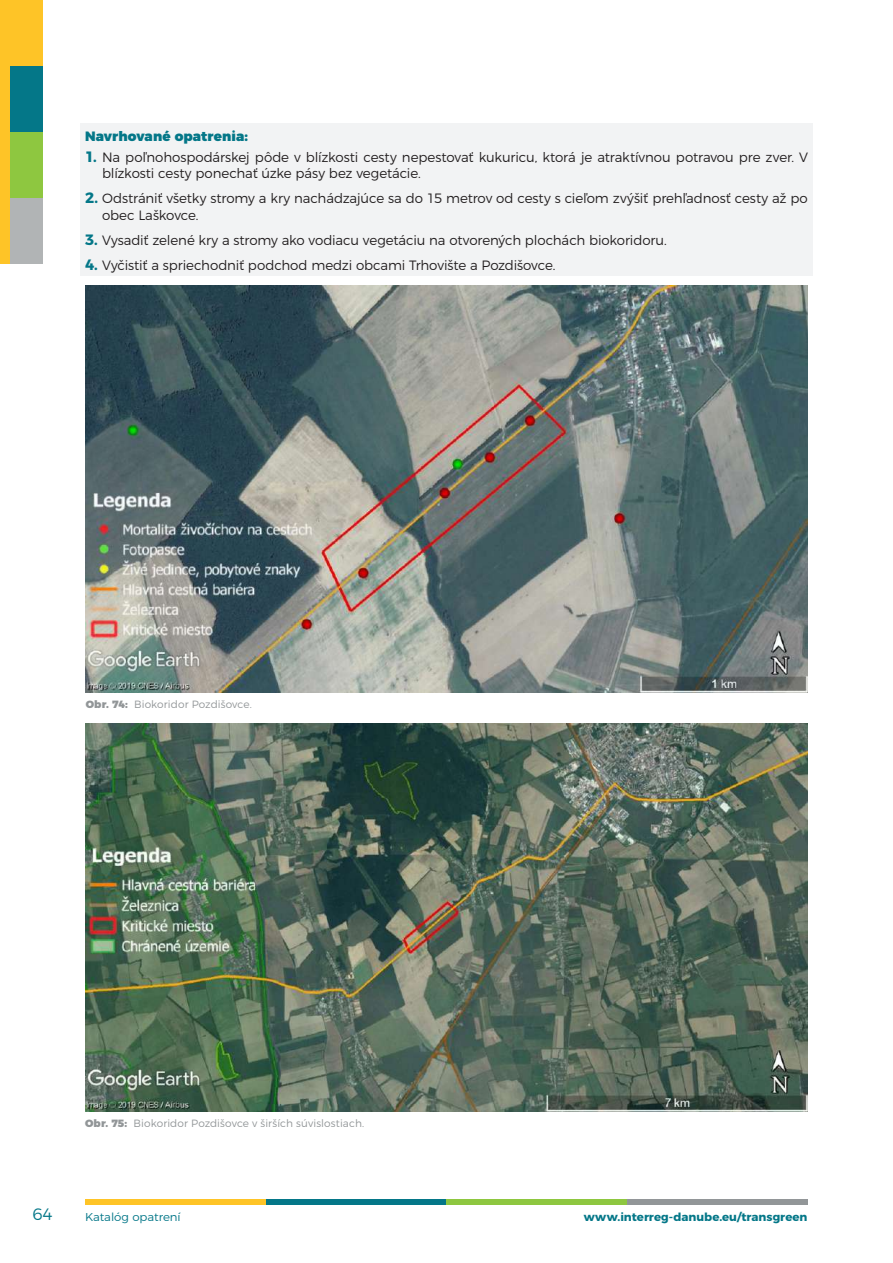
<style>
.page{position:relative;width:893px;height:1263px;background:#fff}
.page>*{position:absolute;margin:0;border:0;box-sizing:border-box;transform-origin:0 0}
.t1{font:300 16.5px "Montserrat";color:#047788}
.t2{font:300 13.5px/16.6px "Montserrat";letter-spacing:-.01em;color:#231f20}
.t3{font:900 13.5px "Montserrat";letter-spacing:.005em;color:#047788}
.t4{font:700 11.4px "Montserrat";color:#047788}
.t5{font:300 11.4px "Montserrat";letter-spacing:-.005em;color:#047788}
.t6{font:300 10.5px "Montserrat";letter-spacing:.01em;color:#929698}
.s1{font-weight:700;font-size:15px;color:#047788}
.s2{font-weight:900}
</style>
<div class="page">
<div style="left:266px;top:1199px;width:180px;height:5px;background:#047788"></div>
<div style="left:446px;top:1199px;width:181px;height:5px;background:#8ec740"></div>
<div style="left:627px;top:1199px;width:180px;height:5px;background:#929698"></div>
<div style="left:85px;top:1199px;width:181px;height:5px;background:#fec427"></div>
<div style="left:0;top:0;width:43px;height:66px;background:#fec427"></div>
<div style="left:0;top:66px;width:43px;height:66px;background:#047788"></div>
<div style="left:0;top:132px;width:43px;height:66px;background:#8ec740"></div>
<div style="left:0;top:198px;width:43px;height:66px;background:#b1b4b5"></div>
<div style="left:0;top:61px;width:10px;height:203px;background:#fec427"></div>
<div style="left:81px;top:123px;width:732px;height:153px;background:#f2f3f4"></div>
<img style="left:85px;top:286px;width:723px;height:406px">
<img style="left:85px;top:724px;width:723px;height:388px">
<p class="t3" style="left:85px;top:124px;width:165px">Navrhované opatrenia:</p>
<p class="t2" style="left:102px;top:147px;width:707px;text-indent:-17px"><span class="s1">1.</span> Na poľnohospodárskej pôde v blízkosti cesty nepestovať kukuricu, ktorá je atraktívnou potravou pre zver. V blízkosti cesty ponechať úzke pásy bez vegetácie.</p>
<p class="t2" style="left:102px;top:189px;width:707px;text-indent:-17px"><span class="s1">2.</span> Odstrániť všetky stromy a kry nachádzajúce sa do 15 metrov od cesty s cieľom zvýšiť prehľadnosť cesty až po obec Laškovce.</p>
<p class="t2" style="left:85px;top:231px;width:583px"><span class="s1">3.</span> Vysadiť zelené kry a stromy ako vodiacu vegetáciu na otvorených plochách biokoridoru.</p>
<p class="t2" style="left:85px;top:256px;width:472px"><span class="s1">4.</span> Vyčistiť a spriechodniť podchod medzi obcami Trhovište a Pozdišovce.</p>
<p class="t6" style="left:86px;top:696px;width:168px"><span class="s2">Obr. 74:</span> Biokoridor Pozdišovce.</p>
<p class="t6" style="left:85px;top:1115px;width:281px"><span class="s2">Obr. 75:</span> Biokoridor Pozdišovce v širších súvislostiach.</p>
<p class="t1" style="left:32px;top:1201px;width:22px">64</p>
<p class="t5" style="left:85px;top:1207px;width:97px">Katalóg opatrení</p>
<p class="t4" style="left:584px;top:1207px;width:225px">www.interreg-danube.eu/transgreen</p>
</div>
